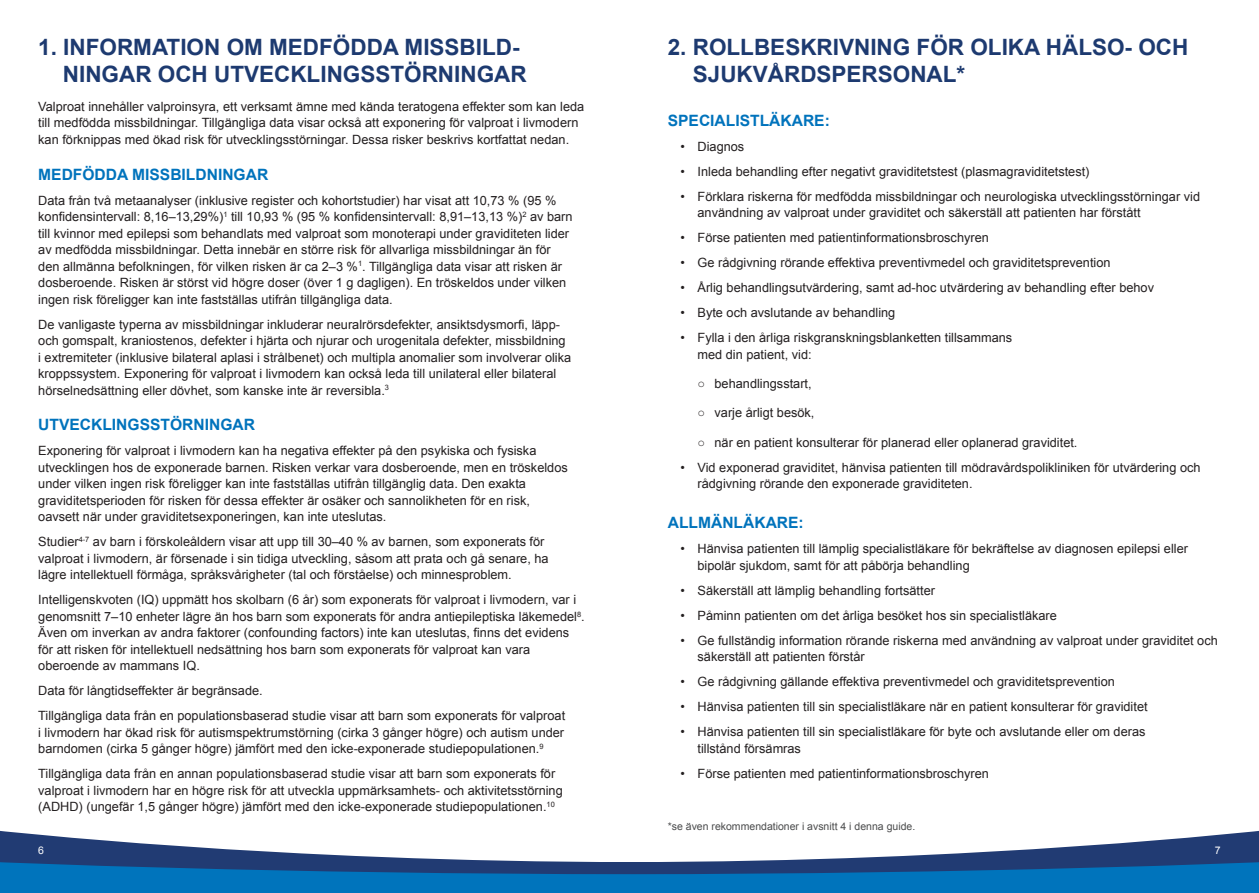
<style>
.page{position:relative;width:1259px;height:893px;background:#fff}
.page>*{position:absolute;margin:0;border:0;box-sizing:border-box;transform-origin:0 0}
.t1{font:700 22.5px/27px "Arial";color:#1d3a70}
.t2{font:700 15.6px "Arial";color:#0073bc}
.t3{font:12.75px/16.5px "Arial";color:#231f20}
.t4{font:10.5px "Arial";color:#4b4c4d}
.t5{font:10.5px "Arial";color:#fff}
</style>
<div class="page">
<svg style="left:0;top:830px;width:1259px;height:63px"></svg>
<h1 class="t1" style="left:63px;top:34px;width:465px;text-indent:-25px">1. INFORMATION OM MEDFÖDDA MISSBILD-<br>NINGAR OCH UTVECKLINGSSTÖRNINGAR</h1>
<p class="t3" style="left:38px;top:98px;width:547px">Valproat innehåller valproinsyra, ett verksamt ämne med kända teratogena effekter som kan leda till medfödda missbildningar. Tillgängliga data visar också att exponering för valproat i livmodern kan förknippas med ökad risk för utvecklingsstörningar. Dessa risker beskrivs kortfattat nedan.</p>
<p class="t2" style="left:38px;top:164px;width:231px">MEDFÖDDA MISSBILDNINGAR</p>
<p class="t3" style="left:38px;top:192px;width:536px">Data från två metaanalyser (inklusive register och kohortstudier) har visat att 10,73 % (95 % konfidensintervall: 8,16–13,29%)<sup>1</sup> till 10,93 % (95 % konfidensintervall: 8,91–13,13 %)<sup>2</sup> av barn till kvinnor med epilepsi som behandlats med valproat som monoterapi under graviditeten lider av medfödda missbildningar. Detta innebär en större risk för allvarliga missbildningar än för den allmänna befolkningen, för vilken risken är ca 2–3 %<sup>1</sup>. Tillgängliga data visar att risken är dosberoende. Risken är störst vid högre doser (över 1 g dagligen). En tröskeldos under vilken ingen risk föreligger kan inte fastställas utifrån tillgängliga data.</p>
<p class="t3" style="left:38px;top:316px;width:534px">De vanligaste typerna av missbildningar inkluderar neuralrörsdefekter, ansiktsdysmorfi, läpp&shy;och gomspalt, kraniostenos, defekter i hjärta och njurar och urogenitala defekter, missbildning i extremiteter (inklusive bilateral aplasi i strålbenet) och multipla anomalier som involverar olika kroppssystem. Exponering för valproat i livmodern kan också leda till unilateral eller bilateral hörselnedsättning eller dövhet, som kanske inte är reversibla.<sup>3</sup></p>
<p class="t2" style="left:38px;top:415px;width:218px">UTVECKLINGSSTÖRNINGAR</p>
<p class="t3" style="left:38px;top:443px;width:531px">Exponering för valproat i livmodern kan ha negativa effekter på den psykiska och fysiska utvecklingen hos de exponerade barnen. Risken verkar vara dosberoende, men en tröskeldos under vilken ingen risk föreligger kan inte fastställas utifrån tillgänglig data. Den exakta graviditetsperioden för risken för dessa effekter är osäker och sannolikheten för en risk, oavsett när under graviditetsexponeringen, kan inte uteslutas.</p>
<p class="t3" style="left:38px;top:534px;width:512px">Studier<sup>4-7</sup> av barn i förskoleåldern visar att upp till 30–40 % av barnen, som exponerats för valproat i livmodern, är försenade i sin tidiga utveckling, såsom att prata och gå senare, ha lägre intellektuell förmåga, språksvårigheter (tal och förståelse) och minnesproblem.</p>
<p class="t3" style="left:38px;top:592px;width:548px">Intelligenskvoten (IQ) uppmätt hos skolbarn (6 år) som exponerats för valproat i livmodern, var i genomsnitt 7–10 enheter lägre än hos barn som exponerats för andra antiepileptiska läkemedel<sup>8</sup>.<br>Även om inverkan av andra faktorer (confounding factors) inte kan uteslutas, finns det evidens för att risken för intellektuell nedsättning hos barn som exponerats för valproat kan vara oberoende av mammans IQ.</p>
<p class="t3" style="left:38px;top:679px;width:528px;line-height:25px">Data för långtidseffekter är begränsade.<br>Tillgängliga data från en populationsbaserad studie visar att barn som exponerats för valproat</p>
<p class="t3" style="left:38px;top:724px;width:527px">i livmodern har ökad risk för autismspektrumstörning (cirka 3 gånger högre) och autism under barndomen (cirka 5 gånger högre) jämfört med den icke-exponerade studiepopulationen.<sup>9</sup></p>
<p class="t3" style="left:38px;top:766px;width:526px">Tillgängliga data från en annan populationsbaserad studie visar att barn som exponerats för valproat i livmodern har en högre risk för att utveckla uppmärksamhets- och aktivitetsstörning (ADHD) (ungefär 1,5 gånger högre) jämfört med den icke-exponerade studiepopulationen.<sup>10</sup></p>
<h1 class="t1" style="left:693px;top:34px;width:497px;text-indent:-25px">2. ROLLBESKRIVNING FÖR OLIKA HÄLSO- OCH<br>SJUKVÅRDSPERSONAL*</h1>
<p class="t2" style="left:668px;top:110px;width:164px">SPECIALISTLÄKARE:</p>
<p class="t3" style="left:680px;top:138px;width:65px">• Diagnos</p>
<p class="t3" style="left:680px;top:163px;width:410px">• Inleda behandling efter negativt graviditetstest (plasmagraviditetstest)</p>
<p class="t3" style="left:697px;top:188px;width:504px;text-indent:-17px">• Förklara riskerna för medfödda missbildningar och neurologiska utvecklingsstörningar vid användning av valproat under graviditet och säkerställ att patienten har förstått</p>
<p class="t3" style="left:680px;top:230px;width:310px">• Förse patienten med patientinformationsbroschyren</p>
<p class="t3" style="left:680px;top:255px;width:431px">• Ge rådgivning rörande effektiva preventivmedel och graviditetsprevention</p>
<p class="t3" style="left:680px;top:280px;width:475px">• Årlig behandlingsutvärdering, samt ad-hoc utvärdering av behandling efter behov</p>
<p class="t3" style="left:680px;top:305px;width:216px">• Byte och avslutande av behandling</p>
<p class="t3" style="left:697px;top:330px;width:316px;text-indent:-17px">• Fylla i den årliga riskgranskningsblanketten tillsammans med din patient, vid:</p>
<p class="t3" style="left:697px;top:376px;width:116px">○ behandlingsstart,</p>
<p class="t3" style="left:697px;top:405px;width:118px">○ varje årligt besök,</p>
<p class="t3" style="left:697px;top:434px;width:381px">○ när en patient konsulterar för planerad eller oplanerad graviditet.</p>
<p class="t3" style="left:697px;top:459px;width:504px;text-indent:-17px">• Vid exponerad graviditet, hänvisa patienten till mödravårdspolikliniken för utvärdering och rådgivning rörande den exponerade graviditeten.</p>
<p class="t2" style="left:668px;top:512px;width:138px">ALLMÄNLÄKARE:</p>
<p class="t3" style="left:697px;top:541px;width:492px;text-indent:-17px">• Hänvisa patienten till lämplig specialistläkare för bekräftelse av diagnosen epilepsi eller bipolär sjukdom, samt för att påbörja behandling</p>
<p class="t3" style="left:680px;top:582px;width:256px">• Säkerställ att lämplig behandling fortsätter</p>
<p class="t3" style="left:680px;top:607px;width:378px">• Påminn patienten om det årliga besöket hos sin specialistläkare</p>
<p class="t3" style="left:697px;top:632px;width:522px;text-indent:-17px">• Ge fullständig information rörande riskerna med användning av valproat under graviditet och säkerställ att patienten förstår</p>
<p class="t3" style="left:680px;top:674px;width:436px">• Ge rådgivning gällande effektiva preventivmedel och graviditetsprevention</p>
<p class="t3" style="left:680px;top:699px;width:468px">• Hänvisa patienten till sin specialistläkare när en patient konsulterar för graviditet</p>
<p class="t3" style="left:697px;top:724px;width:449px;text-indent:-17px">• Hänvisa patienten till sin specialistläkare för byte och avslutande eller om deras tillstånd försämras</p>
<p class="t3" style="left:680px;top:765px;width:310px">• Förse patienten med patientinformationsbroschyren</p>
<p class="t4" style="left:668px;top:819px;width:249px">*se även rekommendationer i avsnitt 4 i denna guide.</p>
<p class="t5" style="left:38px;top:844px;width:7px">6</p>
<p class="t5" style="left:1214px;top:844px;width:7px">7</p>
</div>
